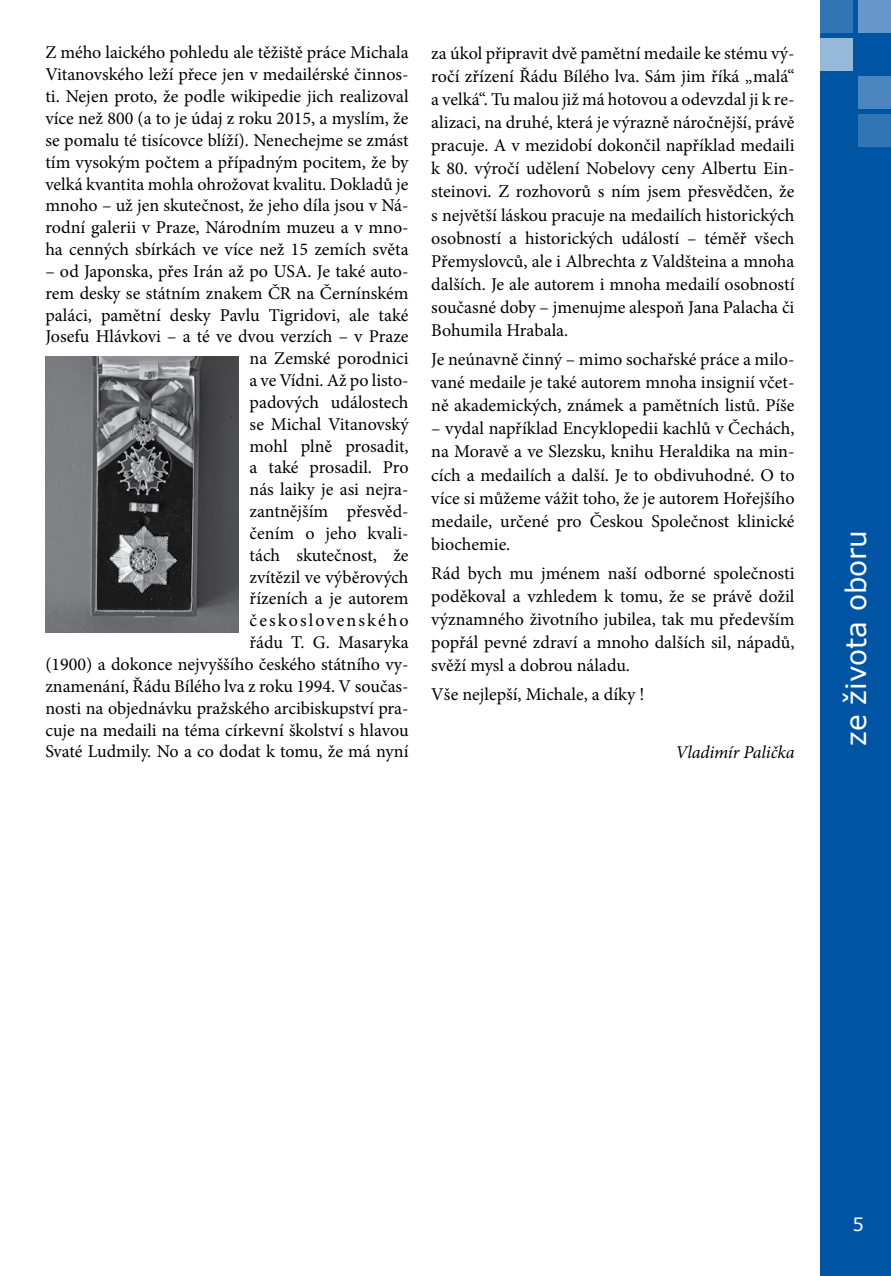
<style>
.page{position:relative;width:891px;height:1276px;background:#fff}
.page>*{position:absolute;margin:0;border:0;box-sizing:border-box;transform-origin:0 0}
.t1{font:28px "Verdana";color:#fff}
.t2{font:18px/21.8px "Minion Pro";color:#000;text-align:justify}
.t3{font:italic 18px "Minion Pro";letter-spacing:-.01em;color:#000}
.t4{font:18px "Verdana";color:#fff}
</style>
<div class="page">
<div style="left:819px;top:0;width:71px;height:1276px;background:#0054a4"></div>
<div style="left:819px;top:0;width:33px;height:33px;background:#3275b5"></div>
<div style="left:819px;top:38px;width:33px;height:33px;background:#96b8d9"></div>
<div style="left:857px;top:0;width:33px;height:33px;background:#6597c8"></div>
<div style="left:857px;top:76px;width:33px;height:33px;background:#4c86bf"></div>
<div style="left:857px;top:114px;width:33px;height:33px;background:#3275b5"></div>
<img style="left:45px;top:357px;width:193px;height:276px">
<p class="t2" style="left:45px;top:42px;width:364px">Z mého laického pohledu ale těžiště práce Michala Vitanovského leží přece jen v medailérské činnos&shy;ti. Nejen proto, že podle wikipedie jich realizoval více než 800 (a to je údaj z roku 2015, a myslím, že se pomalu té tisícovce blíží). Nenechejme se zmást tím vysokým počtem a případným pocitem, že by velká kvantita mohla ohrožovat kvalitu. Dokladů je mnoho – už jen skutečnost, že jeho díla jsou v Ná&shy;rodní galerii v Praze, Národním muzeu a v mno&shy;ha cenných sbírkách ve více než 15 zemích světa</p>
<p class="t2" style="left:45px;top:260px;width:364px;text-align:right">– od Japonska, přes Irán až po USA. Je také auto&shy;rem desky se státním znakem ČR na Černínském paláci, pamětní desky Pavlu Tigridovi, ale také<br>Josefu Hlávkovi – a té ve dvou verzích – v Praze na Zemské porodnici<br>a ve Vídni. Až po listo-<br>padových událostech<br>se Michal Vitanovský<br>mohl plně prosadit,<br>a také prosadil. Pro<br>nás laiky je asi nejra-<br>zantnějším přesvěd-<br>čením o jeho kvali-<br>tách skutečnost, že<br>zvítězil ve výběrových<br>řízeních a je autorem<br>československého<br>řádu T. G. Masaryka<br>(1900) a dokonce nejvyššího českého státního vy&shy;znamenání, Řádu Bílého lva z roku 1994. V součas&shy;nosti na objednávku pražského arcibiskupství pra&shy;cuje na medaili na téma církevní školství s hlavou<br>Svaté Ludmily. No a co dodat k tomu, že má nyní</p>
<p class="t2" style="left:431px;top:41px;width:364px;line-height:23.2px">za úkol připravit dvě pamětní medaile ke stému vý&shy;ročí zřízení Řádu Bílého lva. Sám jim říká „malá“ a velká“. Tu malou již má hotovou a odevzdal ji k re&shy;alizaci, na druhé, která je výrazně náročnější, právě pracuje. A v mezidobí dokončil například medaili k 80. výročí udělení Nobelovy ceny Albertu Ein&shy;steinovi. Z rozhovorů s ním jsem přesvědčen, že s největší láskou pracuje na medailích historických osobností a historických událostí – téměř všech Přemyslovců, ale i Albrechta z Valdšteina a mnoha dalších. Je ale autorem i mnoha medailí osobností současné doby – jmenujme alespoň Jana Palacha či Bohumila Hrabala.</p>
<p class="t2" style="left:431px;top:348px;width:364px;line-height:23.2px">Je neúnavně činný – mimo sochařské práce a milo&shy;vané medaile je také autorem mnoha insignií včet&shy;ně akademických, známek a pamětních listů. Píše</p>
<p class="t2" style="left:431px;top:417px;width:364px;line-height:23.2px">– vydal například Encyklopedii kachlů v Čechách, na Moravě a ve Slezsku, knihu Heraldika na min&shy;cích a medailích a další. Je to obdivuhodné. O to více si můžeme vážit toho, že je autorem Hořejšího medaile, určené pro Českou Společnost klinické biochemie.</p>
<p class="t2" style="left:431px;top:561px;width:364px;line-height:23.2px">Rád bych mu jménem naší odborné společnosti poděkoval a vzhledem k tomu, že se právě dožil významného životního jubilea, tak mu především popřál pevné zdraví a mnoho dalších sil, nápadů, svěží mysl a dobrou náladu.</p>
<p class="t2" style="left:431px;top:683px;width:214px">Vše nejlepší, Michale, a díky !</p>
<p class="t3" style="left:675px;top:739px;width:120px">Vladimír Palička</p>
<h1 class="t1" style="left:837px;top:746px;width:217px;rotate:-90deg">ze života oboru</h1>
<p class="t4" style="left:851px;top:1212px;width:13px">5</p>
</div>
